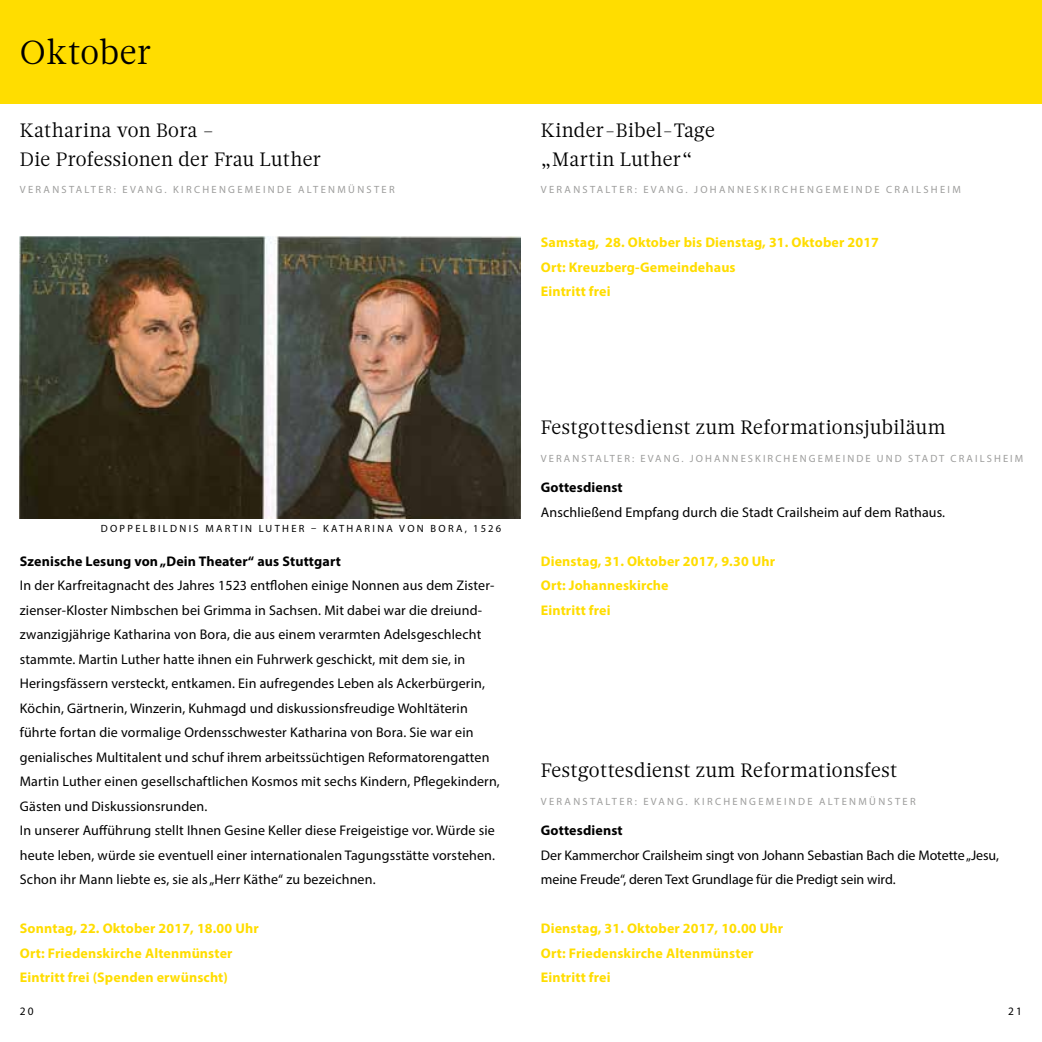
<style>
.page{position:relative;width:1042px;height:1042px;background:#fff}
.page>*{position:absolute;margin:0;border:0;box-sizing:border-box;transform-origin:0 0}
.t1{font:33.25px "Glosa Headline";letter-spacing:.02em;color:#000}
.t2{font:19.25px/28px "Glosa Headline";letter-spacing:.025em;color:#000}
.t3{font:14px/24.5px "Myriad Pro";letter-spacing:.01em;color:#000}
.t4{font:700 14px/24.5px "Myriad Pro";letter-spacing:.01em;color:#fd0}
.t5{font:700 14px "Myriad Pro";letter-spacing:.01em;color:#000}
.t6{font:11.38px "Myriad Pro";color:#000}
.t7{font:10.5px "Myriad Pro";letter-spacing:.22em;color:#9d9d9c}
.t8{font:10.5px "Myriad Pro";letter-spacing:.2em;color:#9d9d9c}
.t9{font:10.5px "Myriad Pro";letter-spacing:.22em;color:#000}
</style>
<div class="page">
<div style="left:0;top:0;width:1042px;height:103px;background:#fd0"></div>
<img style="left:20px;top:237px;width:501px;height:281px">
<h1 class="t1" style="left:20px;top:31px;width:133px">Oktober</h1>
<h2 class="t2" style="left:20px;top:117px;width:303px">Katharina von Bora –<br>Die Professionen der Frau Luther</h2>
<p class="t7" style="left:20px;top:183px;width:376px">VERANSTALTER: EVANG. KIRCHENGEMEINDE ALTENMÜNSTER</p>
<h2 class="t2" style="left:541px;top:117px;width:176px">Kinder-Bibel-Tage „Martin Luther“</h2>
<p class="t7" style="left:541px;top:183px;width:421px">VERANSTALTER: EVANG. JOHANNESKIRCHENGEMEINDE CRAILSHEIM</p>
<p class="t4" style="left:541px;top:230px;width:340px">Samstag, 28. Oktober bis Dienstag, 31. Oktober 2017<br>Ort: Kreuzberg-Gemeindehaus<br>Eintritt frei</p>
<p class="t9" style="left:101px;top:522px;width:402px">DOPPELBILDNIS MARTIN LUTHER – KATHARINA VON BORA, 1526</p>
<p class="t5" style="left:20px;top:552px;width:323px">Szenische Lesung von „Dein Theater“ aus Stuttgart</p>
<p class="t3" style="left:20px;top:573px;width:481px">In der Karfreitagnacht des Jahres 1523 entflohen einige Nonnen aus dem Zister&shy;zienser-Kloster Nimbschen bei Grimma in Sachsen. Mit dabei war die dreiund&shy;zwanzigjährige Katharina von Bora, die aus einem verarmten Adelsgeschlecht stammte. Martin Luther hatte ihnen ein Fuhrwerk geschickt, mit dem sie, in Heringsfässern versteckt, entkamen. Ein aufregendes Leben als Ackerbürgerin, Köchin, Gärtnerin, Winzerin, Kuhmagd und diskussionsfreudige Wohltäterin führte fortan die vormalige Ordensschwester Katharina von Bora. Sie war ein genialisches Multitalent und schuf ihrem arbeitssüchtigen Reformatorengatten Martin Luther einen gesellschaftlichen Kosmos mit sechs Kindern, Pflegekindern, Gästen und Diskussionsrunden.<br>In unserer Aufführung stellt Ihnen Gesine Keller diese Freigeistige vor. Würde sie heute leben, würde sie eventuell einer internationalen Tagungsstätte vorstehen.<br>Schon ihr Mann liebte es, sie als „Herr Käthe“ zu bezeichnen.</p>
<p class="t4" style="left:20px;top:916px;width:240px">Sonntag, 22. Oktober 2017, 18.00 Uhr<br>Ort: Friedenskirche Altenmünster<br>Eintritt frei (Spenden erwünscht)</p>
<h2 class="t2" style="left:541px;top:414px;width:406px">Festgottesdienst zum Reformationsjubiläum</h2>
<p class="t8" style="left:541px;top:452px;width:484px">VERANSTALTER: EVANG. JOHANNESKIRCHENGEMEINDE UND STADT CRAILSHEIM</p>
<p class="t5" style="left:541px;top:478px;width:83px">Gottesdienst</p>
<p class="t3" style="left:541px;top:499px;width:406px">Anschließend Empfang durch die Stadt Crailsheim auf dem Rathaus.</p>
<p class="t4" style="left:541px;top:548px;width:236px">Dienstag, 31. Oktober 2017, 9.30 Uhr<br>Ort: Johanneskirche<br>Eintritt frei</p>
<h2 class="t2" style="left:541px;top:757px;width:358px">Festgottesdienst zum Reformationsfest</h2>
<p class="t7" style="left:541px;top:795px;width:376px">VERANSTALTER: EVANG. KIRCHENGEMEINDE ALTENMÜNSTER</p>
<p class="t5" style="left:541px;top:821px;width:83px">Gottesdienst</p>
<p class="t3" style="left:541px;top:843px;width:460px">Der Kammerchor Crailsheim singt von Johann Sebastian Bach die Motette „Jesu, meine Freude“, deren Text Grundlage für die Predigt sein wird.</p>
<p class="t4" style="left:541px;top:916px;width:244px">Dienstag, 31. Oktober 2017, 10.00 Uhr<br>Ort: Friedenskirche Altenmünster<br>Eintritt frei</p>
<p class="t6" style="left:20px;top:1004px;width:15px">20</p>
<p class="t6" style="left:1008px;top:1004px;width:15px">21</p>
</div>
